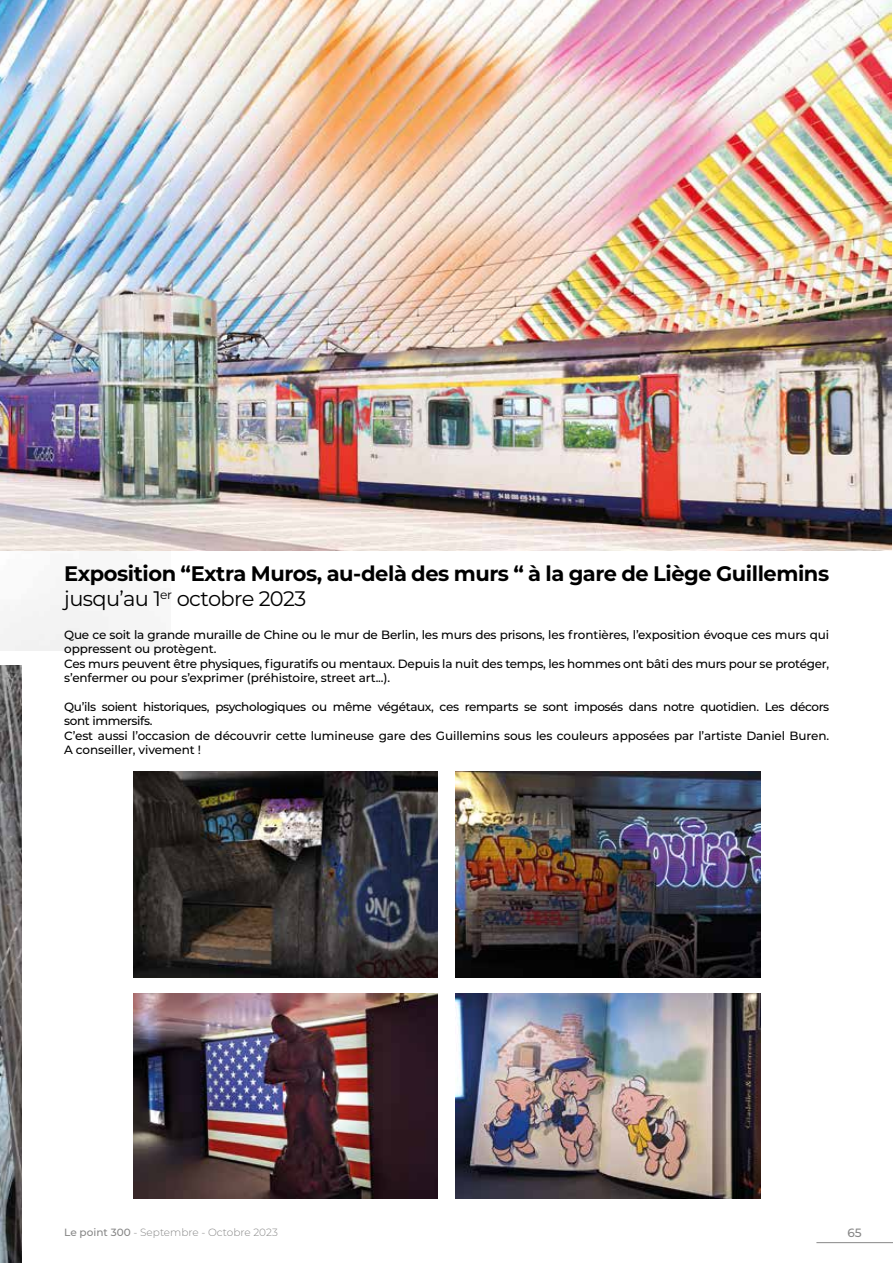
<style>
.page{position:relative;width:893px;height:1263px;background:#fff}
.page>*{position:absolute;margin:0;border:0;box-sizing:border-box;transform-origin:0 0}
.t1{font:700 21px/25.2px "Montserrat";letter-spacing:-.02em;color:#000}
.t2{font:500 12px/14.4px "Montserrat";letter-spacing:-.02em;color:#000}
.t3{font:500 12px "Montserrat";color:#878787}
.t4{font:300 10.5px "Montserrat";color:#878787}
.s1{font-weight:400}
.s2{font-weight:500}
</style>
<div class="page">
<hr style="left:816px;top:1242px;width:77px;height:1px;background:#878787">
<img style="left:0;top:665px;width:21px;height:598px">
<img style="left:0;top:0;width:891px;height:551px">
<img style="left:133px;top:772px;width:304px;height:205px">
<img style="left:456px;top:772px;width:304px;height:205px">
<img style="left:133px;top:993px;width:304px;height:206px">
<img style="left:456px;top:993px;width:304px;height:206px">
<h1 class="t1" style="left:64px;top:560px;width:766px">Exposition “Extra Muros, au-delà des murs “ à la gare de Liège Guillemins <span class="s1">jusqu’au 1</span><sup>er</sup> <span class="s1">octobre 2023</span></h1>
<p class="t2" style="left:64px;top:627px;width:766px">Que ce soit la grande muraille de Chine ou le mur de Berlin, les murs des prisons, les frontières, l’exposition évoque ces murs qui oppressent ou protègent.<br>Ces murs peuvent être physiques, figuratifs ou mentaux. Depuis la nuit des temps, les hommes ont bâti des murs pour se protéger, s’enfermer ou pour s’exprimer (préhistoire, street art...).</p>
<p class="t2" style="left:64px;top:699px;width:766px">Qu’ils soient historiques, psychologiques ou même végétaux, ces remparts se sont imposés dans notre quotidien. Les décors sont immersifs.<br>C’est aussi l’occasion de découvrir cette lumineuse gare des Guillemins sous les couleurs apposées par l’artiste Daniel Buren.<br>A conseiller, vivement !</p>
<p class="t4" style="left:64px;top:1225px;width:215px"><span class="s2">Le point 300</span> - Septembre - Octobre 2023</p>
<p class="t3" style="left:847px;top:1225px;width:16px">65</p>
</div>
